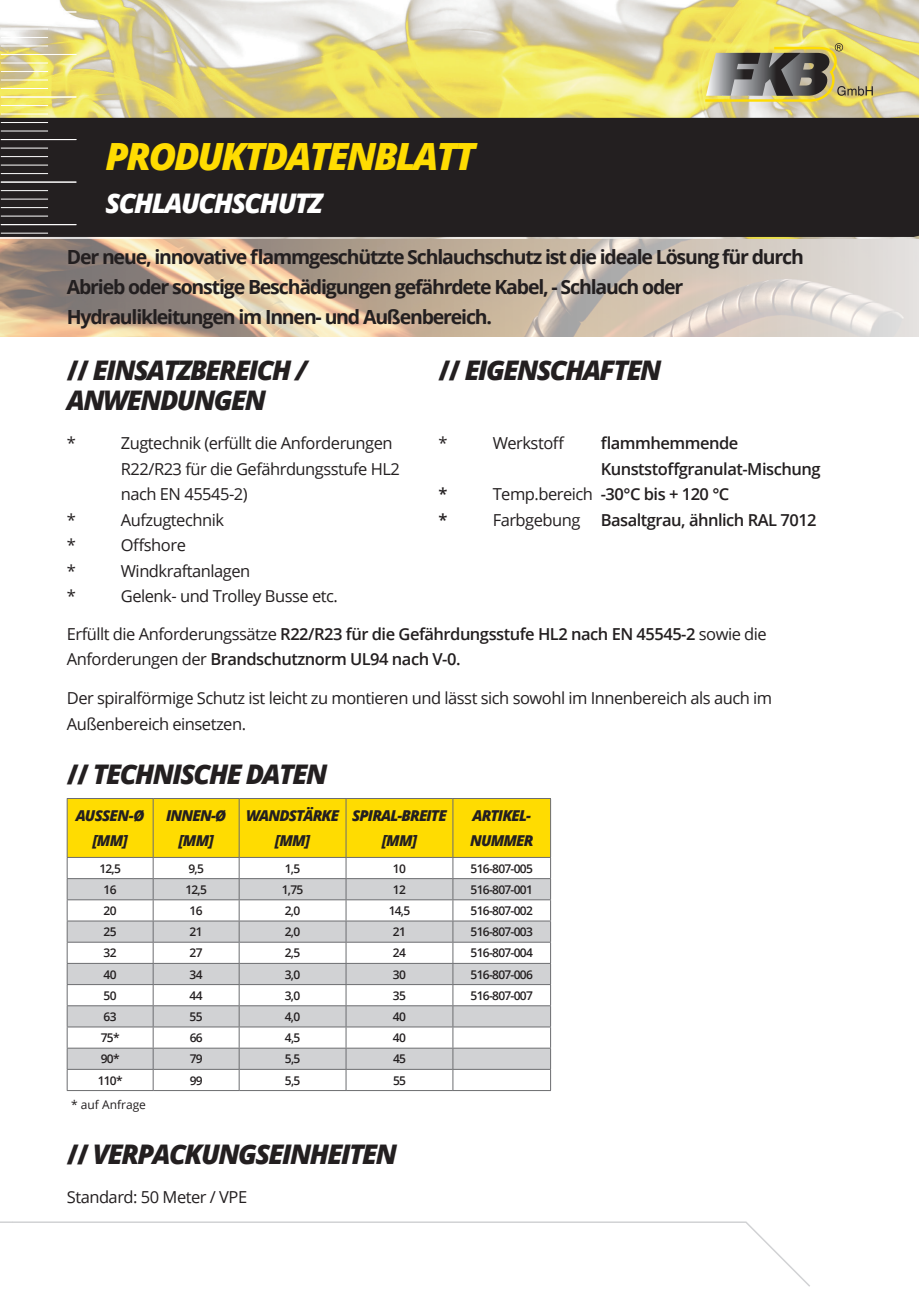
<style>
.page{position:relative;width:919px;height:1289px;background:#fff}
.page>*{position:absolute;margin:0;border:0;box-sizing:border-box;transform-origin:0 0}
.t1{font:italic 800 37.5px "Open Sans";letter-spacing:-.06em;color:#ffdc01}
.t2{font:italic 800 27px/30px "Open Sans";letter-spacing:-.06em;color:#231f20}
.t3{font:italic 800 27px "Open Sans";letter-spacing:-.06em;color:#fff}
.t4{font:700 19.5px/30px "Open Sans";letter-spacing:-.06em;color:#231f20}
.t5{font:16.5px/25.5px "Open Sans";letter-spacing:-.03em;color:#231f20}
.t6{font:600 16.5px/25.5px "Open Sans";letter-spacing:-.03em;color:#231f20}
.t7{font:italic 800 15px/25.5px "Open Sans";letter-spacing:-.06em;color:#231f20;text-align:center}
.t8{font:600 12px "Open Sans";letter-spacing:-.06em;color:#231f20}
.t9{font:12px "Open Sans";color:#231f20}
.s1{font-style:normal}
.s2{font-weight:400}
</style>
<div class="page">
<svg style="left:0;top:1221px;width:11px;height:2px"></svg>
<svg style="left:11px;top:1221px;width:799px;height:66px"></svg>
<img style="left:0;top:0;width:918px;height:336px">
<div style="left:0;top:118px;width:918px;height:119px;background:#231f20"></div>
<svg style="left:705px;top:43px;width:167px;height:59px;background:#a49c69"></svg>
<div style="left:787px;top:1216px;width:75px;height:37px;background:#fff"></div>
<hr style="left:1px;top:3px;width:47px;height:1px;background:#fff">
<hr style="left:1px;top:148px;width:47px;height:1px;background:#fff">
<hr style="left:1px;top:156px;width:47px;height:1px;background:#fff">
<hr style="left:1px;top:165px;width:47px;height:1px;background:#fff">
<hr style="left:1px;top:173px;width:47px;height:1px;background:#fff">
<hr style="left:1px;top:63px;width:47px;height:1px;background:#fff">
<hr style="left:1px;top:71px;width:47px;height:1px;background:#fff">
<hr style="left:1px;top:80px;width:47px;height:1px;background:#fff">
<hr style="left:1px;top:88px;width:47px;height:1px;background:#fff">
<hr style="left:1px;top:233px;width:47px;height:1px;background:#fff">
<hr style="left:1px;top:12px;width:75px;height:1px;background:#fff">
<hr style="left:1px;top:20px;width:47px;height:1px;background:#fff">
<hr style="left:1px;top:29px;width:47px;height:1px;background:#fff">
<hr style="left:1px;top:37px;width:47px;height:1px;background:#fff">
<hr style="left:1px;top:46px;width:47px;height:1px;background:#fff">
<hr style="left:1px;top:54px;width:75px;height:1px;background:#fff">
<hr style="left:1px;top:182px;width:75px;height:1px;background:#fff">
<hr style="left:1px;top:190px;width:47px;height:1px;background:#fff">
<hr style="left:1px;top:199px;width:47px;height:1px;background:#fff">
<hr style="left:1px;top:207px;width:47px;height:1px;background:#fff">
<hr style="left:1px;top:216px;width:47px;height:1px;background:#fff">
<hr style="left:1px;top:224px;width:75px;height:1px;background:#fff">
<hr style="left:1px;top:97px;width:75px;height:1px;background:#fff">
<hr style="left:1px;top:105px;width:47px;height:1px;background:#fff">
<hr style="left:1px;top:114px;width:47px;height:1px;background:#fff">
<hr style="left:1px;top:122px;width:47px;height:1px;background:#fff">
<hr style="left:1px;top:131px;width:47px;height:1px;background:#fff">
<hr style="left:1px;top:139px;width:75px;height:1px;background:#fff">
<svg style="left:67px;top:798px;width:484px;height:292px"></svg>
<hr style="left:67px;top:1090px;width:86px;height:1px;background:#6c6d70">
<hr style="left:153px;top:1090px;width:86px;height:1px;background:#6c6d70">
<hr style="left:239px;top:1090px;width:107px;height:1px;background:#6c6d70">
<hr style="left:346px;top:1090px;width:107px;height:1px;background:#6c6d70">
<hr style="left:453px;top:1090px;width:98px;height:1px;background:#6c6d70">
<h1 class="t1" style="left:105px;top:127px;width:371px">PRODUKTDATENBLATT</h1>
<h2 class="t3" style="left:105px;top:183px;width:219px">SCHLAUCHSCHUTZ</h2>
<p class="t4" style="left:67px;top:241px;width:738px">Der neue, innovative flammgeschützte Schlauchschutz ist die ideale Lösung für durch<br>Abrieb oder sonstige Beschädigungen gefährdete Kabel, - Schlauch oder<br>Hydraulikleitungen im Innen- und Außenbereich.</p>
<h2 class="t2" style="left:438px;top:354px;width:224px"><span class="s1">//</span> EIGENSCHAFTEN</h2>
<h2 class="t2" style="left:67px;top:354px;width:242px"><span class="s1">//</span> EINSATZBEREICH /<br>ANWENDUNGEN</h2>
<p class="t5" style="left:67px;top:430px;width:11px">*</p>
<p class="t5" style="left:121px;top:430px;width:281px">Zugtechnik (erfüllt die Anforderungen<br>R22/R23 für die Gefährdungsstufe HL2 nach EN 45545-2)</p>
<p class="t5" style="left:67px;top:506px;width:11px">*</p>
<p class="t5" style="left:121px;top:506px;width:105px">Aufzugtechnik</p>
<p class="t5" style="left:67px;top:532px;width:11px">*</p>
<p class="t5" style="left:121px;top:532px;width:67px">Offshore</p>
<p class="t5" style="left:67px;top:557px;width:11px">*</p>
<p class="t5" style="left:121px;top:557px;width:131px">Windkraftanlagen</p>
<p class="t5" style="left:67px;top:583px;width:11px">*</p>
<p class="t5" style="left:121px;top:583px;width:218px">Gelenk- und Trolley Busse etc.</p>
<p class="t6" style="left:67px;top:620px;width:701px"><span class="s2">Erfüllt die Anforderungssätze</span> R22/R23 für die Gefährdungsstufe HL2 nach EN 45545-2 <span class="s2">sowie die<br>Anforderungen der</span> Brandschutznorm UL94 nach V-0.</p>
<p class="t5" style="left:67px;top:685px;width:706px">Der spiralförmige Schutz ist leicht zu montieren und lässt sich sowohl im Innenbereich als auch im<br>Außenbereich einsetzen.</p>
<p class="t5" style="left:438px;top:430px;width:11px">*</p>
<p class="t5" style="left:492px;top:430px;width:74px">Werkstoff</p>
<p class="t6" style="left:600px;top:430px;width:221px">flammhemmende<br>Kunststoffgranulat-Mischung</p>
<p class="t6" style="left:438px;top:481px;width:11px">*</p>
<p class="t6" style="left:492px;top:481px;width:238px"><span class="s2">Temp.bereich</span> -30°C bis + 120 °C</p>
<p class="t6" style="left:438px;top:506px;width:11px">*</p>
<p class="t6" style="left:492px;top:506px;width:325px"><span class="s2">Farbgebung</span> Basaltgrau, ähnlich RAL 7012</p>
<h2 class="t2" style="left:67px;top:758px;width:262px"><span class="s1">//</span> TECHNISCHE DATEN</h2>
<p class="t7" style="left:76px;top:802px;width:70px">AUSSEN-Ø [MM]</p>
<p class="t7" style="left:166px;top:802px;width:61px">INNEN-Ø [MM]</p>
<p class="t7" style="left:246px;top:802px;width:95px">WANDSTÄRKE [MM]</p>
<p class="t7" style="left:352px;top:802px;width:96px">SPIRAL-BREITE [MM]</p>
<p class="t7" style="left:470px;top:802px;width:65px;text-align:left">ARTIKEL-<br>NUMMER</p>
<p class="t8" style="left:99px;top:860px;width:23px">12,5</p>
<p class="t8" style="left:188px;top:860px;width:17px">9,5</p>
<p class="t8" style="left:285px;top:860px;width:17px">1,5</p>
<p class="t8" style="left:393px;top:860px;width:14px">10</p>
<p class="t8" style="left:470px;top:860px;width:64px">516-807-005</p>
<p class="t8" style="left:104px;top:881px;width:14px">16</p>
<p class="t8" style="left:185px;top:881px;width:23px">12,5</p>
<p class="t8" style="left:282px;top:881px;width:23px">1,75</p>
<p class="t8" style="left:393px;top:881px;width:14px">12</p>
<p class="t8" style="left:470px;top:881px;width:64px">516-807-001</p>
<p class="t8" style="left:104px;top:902px;width:14px">20</p>
<p class="t8" style="left:190px;top:902px;width:14px">16</p>
<p class="t8" style="left:285px;top:902px;width:17px">2,0</p>
<p class="t8" style="left:388px;top:902px;width:23px">14,5</p>
<p class="t8" style="left:470px;top:902px;width:64px">516-807-002</p>
<p class="t8" style="left:104px;top:923px;width:14px">25</p>
<p class="t8" style="left:190px;top:923px;width:14px">21</p>
<p class="t8" style="left:285px;top:923px;width:17px">2,0</p>
<p class="t8" style="left:393px;top:923px;width:14px">21</p>
<p class="t8" style="left:470px;top:923px;width:64px">516-807-003</p>
<p class="t8" style="left:104px;top:944px;width:14px">32</p>
<p class="t8" style="left:190px;top:944px;width:14px">27</p>
<p class="t8" style="left:285px;top:944px;width:17px">2,5</p>
<p class="t8" style="left:393px;top:944px;width:14px">24</p>
<p class="t8" style="left:470px;top:944px;width:64px">516-807-004</p>
<p class="t8" style="left:104px;top:966px;width:14px">40</p>
<p class="t8" style="left:190px;top:966px;width:14px">34</p>
<p class="t8" style="left:285px;top:966px;width:17px">3,0</p>
<p class="t8" style="left:393px;top:966px;width:14px">30</p>
<p class="t8" style="left:470px;top:966px;width:64px">516-807-006</p>
<p class="t8" style="left:104px;top:987px;width:14px">50</p>
<p class="t8" style="left:190px;top:987px;width:14px">44</p>
<p class="t8" style="left:285px;top:987px;width:17px">3,0</p>
<p class="t8" style="left:393px;top:987px;width:14px">35</p>
<p class="t8" style="left:470px;top:987px;width:64px">516-807-007</p>
<p class="t8" style="left:104px;top:1008px;width:14px">63</p>
<p class="t8" style="left:190px;top:1008px;width:14px">55</p>
<p class="t8" style="left:285px;top:1008px;width:17px">4,0</p>
<p class="t8" style="left:393px;top:1008px;width:14px">40</p>
<p class="t8" style="left:101px;top:1029px;width:20px">75*</p>
<p class="t8" style="left:190px;top:1029px;width:14px">66</p>
<p class="t8" style="left:285px;top:1029px;width:17px">4,5</p>
<p class="t8" style="left:393px;top:1029px;width:14px">40</p>
<p class="t8" style="left:101px;top:1050px;width:20px">90*</p>
<p class="t8" style="left:190px;top:1050px;width:14px">79</p>
<p class="t8" style="left:285px;top:1050px;width:17px">5,5</p>
<p class="t8" style="left:393px;top:1050px;width:14px">45</p>
<p class="t8" style="left:98px;top:1071px;width:26px">110*</p>
<p class="t8" style="left:190px;top:1071px;width:14px">99</p>
<p class="t8" style="left:285px;top:1071px;width:17px">5,5</p>
<p class="t8" style="left:393px;top:1071px;width:14px">55</p>
<p class="t9" style="left:71px;top:1096px;width:76px">* auf Anfrage</p>
<h2 class="t2" style="left:67px;top:1138px;width:332px"><span class="s1">//</span> VERPACKUNGSEINHEITEN</h2>
<p class="t5" style="left:67px;top:1184px;width:182px">Standard: 50 Meter / VPE</p>
</div>
